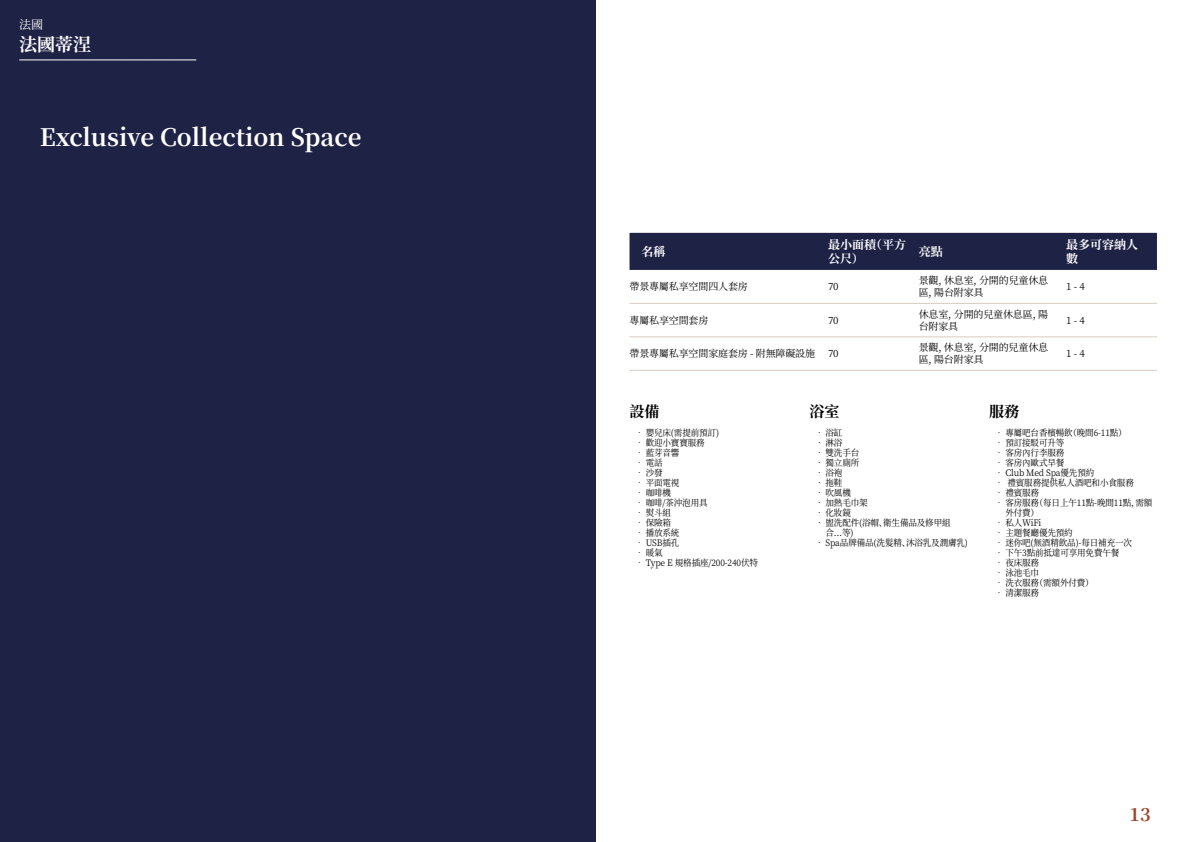
<style>
.page{position:relative;width:1191px;height:842px;background:#fff}
.page>*{position:absolute;margin:0;border:0;box-sizing:border-box;transform-origin:0 0}
.t1{font:700 24px "Noto Serif SC";color:#fff}
.t2{font:700 18px "Noto Serif SC";color:#fff}
.t3{font:700 18px "Noto Serif SC";color:#9d432c}
.t4{font:700 15px "Noto Serif SC";color:#000}
.t5{font:700 12px/14px "Noto Serif SC";color:#fff}
.t6{font:12px "Noto Serif SC";color:#fff}
.t7{font:10px/12px "Noto Serif SC";letter-spacing:-.015em;color:#000}
.t8{font:9px/10px "Noto Serif SC";letter-spacing:-.015em;color:#000;scale:.95 1}
</style>
<div class="page">
<div style="left:0;top:0;width:595px;height:842px;background:#1e2346"></div>
<svg style="left:20px;top:60px;width:176px;height:1px"></svg>
<div style="left:629px;top:233px;width:528px;height:37px;background:#1e2346"></div>
<hr style="left:629px;top:303px;width:199px;height:1px;background:#d7cdc1">
<hr style="left:828px;top:303px;width:90px;height:1px;background:#d7cdc1">
<hr style="left:918px;top:303px;width:148px;height:1px;background:#d7cdc1">
<hr style="left:1066px;top:303px;width:91px;height:1px;background:#d7cdc1">
<hr style="left:629px;top:336px;width:199px;height:1px;background:#d7cdc1">
<hr style="left:828px;top:336px;width:90px;height:1px;background:#d7cdc1">
<hr style="left:918px;top:336px;width:148px;height:1px;background:#d7cdc1">
<hr style="left:1066px;top:336px;width:91px;height:1px;background:#d7cdc1">
<hr style="left:629px;top:370px;width:199px;height:1px;background:#d7cdc1">
<hr style="left:828px;top:370px;width:90px;height:1px;background:#d7cdc1">
<hr style="left:918px;top:370px;width:148px;height:1px;background:#d7cdc1">
<hr style="left:1066px;top:370px;width:91px;height:1px;background:#d7cdc1">
<h3 class="t6" style="left:19px;top:17px;width:25px">法國</h3>
<h2 class="t2" style="left:19px;top:34px;width:74px">法國蒂涅</h2>
<h1 class="t1" style="left:40px;top:124px;width:323px">Exclusive Collection Space</h1>
<h3 class="t5" style="left:641px;top:245px;width:25px">名稱</h3>
<h3 class="t5" style="left:828px;top:238px;width:79px">最小面積（平方公尺）</h3>
<h3 class="t5" style="left:918px;top:245px;width:25px">亮點</h3>
<h3 class="t5" style="left:1066px;top:238px;width:73px">最多可容納人數</h3>
<p class="t7" style="left:629px;top:281px;width:120px">帶景專屬私享空間四人套房</p>
<p class="t7" style="left:828px;top:281px;width:12px">70</p>
<p class="t7" style="left:918px;top:275px;width:131px">景觀, 休息室, 分開的兒童休息區, 陽台附家具</p>
<p class="t7" style="left:1066px;top:281px;width:20px">1 - 4</p>
<p class="t7" style="left:629px;top:314px;width:80px">專屬私享空間套房</p>
<p class="t7" style="left:828px;top:314px;width:12px">70</p>
<p class="t7" style="left:918px;top:308px;width:131px">休息室, 分開的兒童休息區, 陽台附家具</p>
<p class="t7" style="left:1066px;top:314px;width:20px">1 - 4</p>
<p class="t7" style="left:629px;top:348px;width:187px">帶景專屬私享空間家庭套房 - 附無障礙設施</p>
<p class="t7" style="left:828px;top:348px;width:12px">70</p>
<p class="t7" style="left:918px;top:342px;width:131px">景觀, 休息室, 分開的兒童休息區, 陽台附家具</p>
<p class="t7" style="left:1066px;top:348px;width:20px">1 - 4</p>
<h3 class="t4" style="left:629px;top:403px;width:31px">設備</h3>
<p class="t8" style="left:635px;top:428px;width:90px">• 嬰兒床(需提前預訂)</p>
<p class="t8" style="left:635px;top:438px;width:75px">• 歡迎小寶寶服務</p>
<p class="t8" style="left:635px;top:448px;width:48px">• 藍芽音響</p>
<p class="t8" style="left:635px;top:458px;width:30px">• 電話</p>
<p class="t8" style="left:635px;top:468px;width:30px">• 沙發</p>
<p class="t8" style="left:635px;top:478px;width:48px">• 平面電視</p>
<p class="t8" style="left:635px;top:488px;width:39px">• 咖啡機</p>
<p class="t8" style="left:635px;top:498px;width:78px">• 咖啡/茶沖泡用具</p>
<p class="t8" style="left:635px;top:508px;width:39px">• 熨斗組</p>
<p class="t8" style="left:635px;top:518px;width:39px">• 保險箱</p>
<p class="t8" style="left:635px;top:528px;width:48px">• 播放系統</p>
<p class="t8" style="left:635px;top:538px;width:48px">• USB插孔</p>
<p class="t8" style="left:635px;top:548px;width:30px">• 暖氣</p>
<p class="t8" style="left:635px;top:558px;width:131px">• Type E 規格插座/200-240伏特</p>
<h3 class="t4" style="left:809px;top:403px;width:31px">浴室</h3>
<p class="t8" style="left:815px;top:428px;width:30px">• 浴缸</p>
<p class="t8" style="left:815px;top:438px;width:30px">• 淋浴</p>
<p class="t8" style="left:815px;top:448px;width:48px">• 雙洗手台</p>
<p class="t8" style="left:815px;top:458px;width:48px">• 獨立廁所</p>
<p class="t8" style="left:815px;top:468px;width:30px">• 浴袍</p>
<p class="t8" style="left:815px;top:478px;width:30px">• 拖鞋</p>
<p class="t8" style="left:815px;top:488px;width:39px">• 吹風機</p>
<p class="t8" style="left:815px;top:498px;width:57px">• 加熱毛巾架</p>
<p class="t8" style="left:815px;top:508px;width:39px">• 化妝鏡</p>
<p class="t8" style="left:825px;top:518px;width:133px;text-indent:-10px">• 盥洗配件(浴帽、衛生備品及修甲組合…等)</p>
<p class="t8" style="left:815px;top:538px;width:163px">• Spa品牌備品(洗髮精、沐浴乳及潤膚乳)</p>
<h3 class="t4" style="left:989px;top:403px;width:31px">服務</h3>
<p class="t8" style="left:994px;top:428px;width:140px">• 專屬吧台香檳暢飲（晚間6-11點）</p>
<p class="t8" style="left:994px;top:438px;width:75px">• 預訂接駁可升等</p>
<p class="t8" style="left:994px;top:448px;width:75px">• 客房內行李服務</p>
<p class="t8" style="left:994px;top:458px;width:75px">• 客房內歐式早餐</p>
<p class="t8" style="left:994px;top:468px;width:106px">• Club Med Spa優先預約</p>
<p class="t8" style="left:994px;top:478px;width:148px">• 禮賓服務提供私人酒吧和小食服務</p>
<p class="t8" style="left:994px;top:488px;width:48px">• 禮賓服務</p>
<p class="t8" style="left:1005px;top:498px;width:156px;text-indent:-10px">• 客房服務（每日上午11點-晚間11點，需額外付費）</p>
<p class="t8" style="left:994px;top:518px;width:51px">• 私人WiFi</p>
<p class="t8" style="left:994px;top:528px;width:84px">• 主題餐廳優先預約</p>
<p class="t8" style="left:994px;top:538px;width:146px">• 迷你吧(無酒精飲品)-每日補充一次</p>
<p class="t8" style="left:994px;top:548px;width:133px">• 下午3點前抵達可享用免費午餐</p>
<p class="t8" style="left:994px;top:558px;width:48px">• 夜床服務</p>
<p class="t8" style="left:994px;top:568px;width:48px">• 泳池毛巾</p>
<p class="t8" style="left:994px;top:578px;width:105px">• 洗衣服務（需額外付費）</p>
<p class="t8" style="left:994px;top:588px;width:48px">• 清潔服務</p>
<h2 class="t3" style="left:1129px;top:804px;width:23px">13</h2>
</div>
